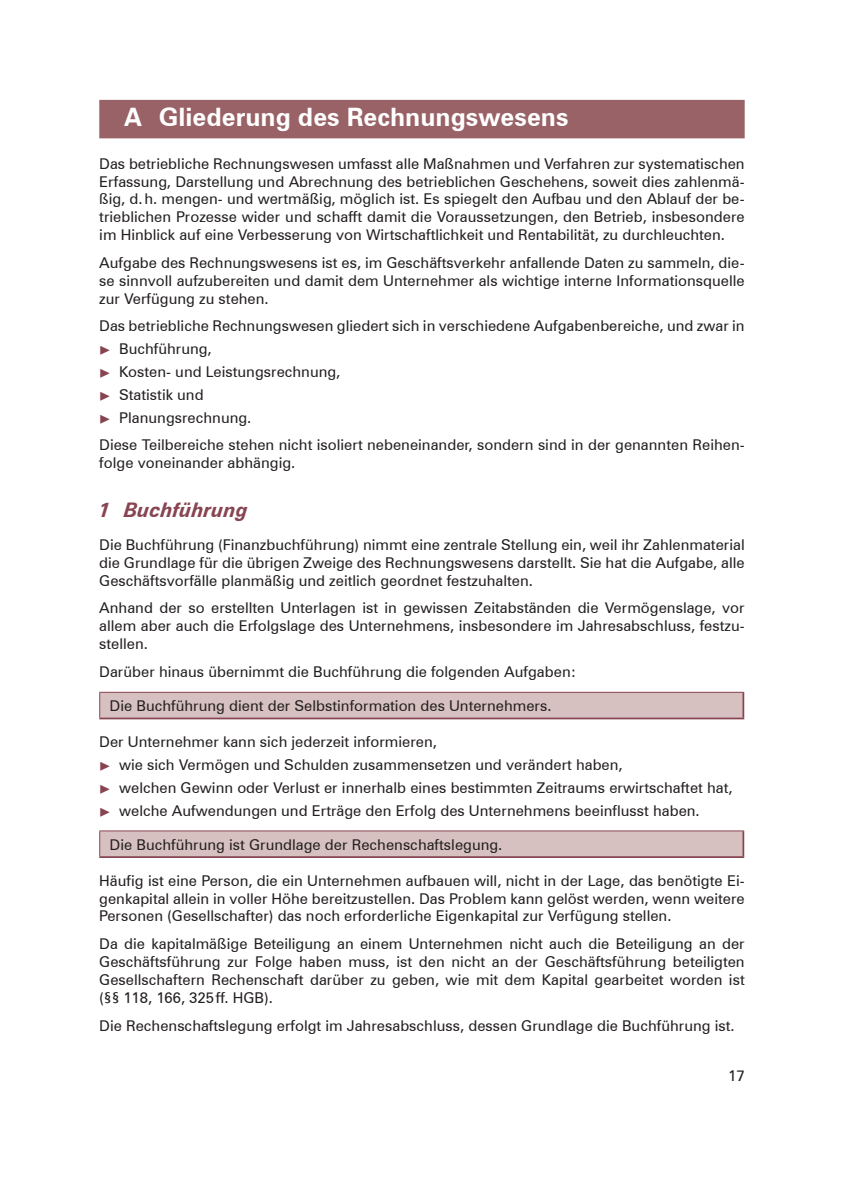
<style>
.page{position:relative;width:844px;height:1191px;background:#fff}
.page>*{position:absolute;margin:0;border:0;box-sizing:border-box;transform-origin:0 0}
.t1{font:700 25.38px "Zurich BT";color:#fff}
.t2{font:italic 700 20.12px "Zurich BT";color:#874451}
.Fließtext{font:14.88px/17.8px "Zurich BT";color:#231f20;text-align:justify}
.s1{font-family:"Uni Math";color:#874451}
</style>
<div class="page">
<div style="left:99px;top:100px;width:645px;height:38px;background:#996267"></div>
<div style="left:100px;top:692px;width:643px;height:26px;background:#d7c1c0"></div>
<hr style="left:99px;top:692px;width:645px;height:1px;background:#874451">
<svg style="left:99px;top:692px;width:1px;height:25px"></svg>
<hr style="left:742px;top:692px;width:2px;height:25px;background:#874451">
<hr style="left:99px;top:717px;width:645px;height:2px;background:#874451">
<div style="left:100px;top:831px;width:643px;height:26px;background:#d7c1c0"></div>
<hr style="left:99px;top:830px;width:645px;height:1px;background:#874451">
<svg style="left:99px;top:831px;width:1px;height:25px"></svg>
<hr style="left:742px;top:831px;width:2px;height:25px;background:#874451">
<hr style="left:99px;top:856px;width:645px;height:2px;background:#874451">
<p class="t1" style="left:124px;top:101px;width:446px">A Gliederung des Rechnungswesens</p>
<p class="Fließtext" style="left:99px;top:154px;width:646px">Das betriebliche Rechnungswesen umfasst alle Maßnahmen und Verfahren zur systematischen Erfassung, Darstellung und Abrechnung des betrieblichen Geschehens, soweit dies zahlenmä&shy;ßig, d.h. mengen- und wertmäßig, möglich ist. Es spiegelt den Aufbau und den Ablauf der be&shy;trieblichen Prozesse wider und schafft damit die Voraussetzungen, den Betrieb, insbesondere im Hinblick auf eine Verbesserung von Wirtschaftlichkeit und Rentabilität, zu durchleuchten.</p>
<p class="Fließtext" style="left:99px;top:253px;width:646px">Aufgabe des Rechnungswesens ist es, im Geschäftsverkehr anfallende Daten zu sammeln, die&shy;se sinnvoll aufzubereiten und damit dem Unternehmer als wichtige interne Informationsquelle zur Verfügung zu stehen.</p>
<p class="Fließtext" style="left:99px;top:317px;width:646px">Das betriebliche Rechnungswesen gliedert sich in verschiedene Aufgabenbereiche, und zwar in</p>
<p class="Fließtext" style="left:99px;top:340px;width:114px"><span class="s1">►</span> Buchführung,</p>
<p class="Fließtext" style="left:99px;top:363px;width:242px"><span class="s1">►</span> Kosten- und Leistungsrechnung,</p>
<p class="Fließtext" style="left:99px;top:385px;width:106px"><span class="s1">►</span> Statistik und</p>
<p class="Fließtext" style="left:99px;top:408px;width:153px"><span class="s1">►</span> Planungsrechnung.</p>
<p class="Fließtext" style="left:99px;top:436px;width:646px">Diese Teilbereiche stehen nicht isoliert nebeneinander, sondern sind in der genannten Reihen&shy;folge voneinander abhängig.</p>
<p class="t2" style="left:99px;top:498px;width:150px">1 Buchführung</p>
<p class="Fließtext" style="left:99px;top:535px;width:646px">Die Buchführung (Finanzbuchführung) nimmt eine zentrale Stellung ein, weil ihr Zahlenmaterial die Grundlage für die übrigen Zweige des Rechnungswesens darstellt. Sie hat die Aufgabe, alle Geschäftsvorfälle planmäßig und zeitlich geordnet festzuhalten.</p>
<p class="Fließtext" style="left:99px;top:599px;width:646px">Anhand der so erstellten Unterlagen ist in gewissen Zeitabständen die Vermögenslage, vor allem aber auch die Erfolgslage des Unternehmens, insbesondere im Jahresabschluss, festzu&shy;stellen.</p>
<p class="Fließtext" style="left:99px;top:662px;width:478px">Darüber hinaus übernimmt die Buchführung die folgenden Aufgaben:</p>
<p class="Fließtext" style="left:110px;top:696px;width:443px">Die Buchführung dient der Selbstinformation des Unternehmers.</p>
<p class="Fließtext" style="left:99px;top:733px;width:339px">Der Unternehmer kann sich jederzeit informieren,</p>
<p class="Fließtext" style="left:99px;top:755px;width:525px"><span class="s1">►</span> wie sich Vermögen und Schulden zusammensetzen und verändert haben,</p>
<p class="Fließtext" style="left:99px;top:778px;width:634px"><span class="s1">►</span> welchen Gewinn oder Verlust er innerhalb eines bestimmten Zeitraums erwirtschaftet hat,</p>
<p class="Fließtext" style="left:99px;top:801px;width:601px"><span class="s1">►</span> welche Aufwendungen und Erträge den Erfolg des Unternehmens beeinflusst haben.</p>
<p class="Fließtext" style="left:110px;top:835px;width:394px">Die Buchführung ist Grundlage der Rechenschaftslegung.</p>
<p class="Fließtext" style="left:99px;top:871px;width:646px">Häufig ist eine Person, die ein Unternehmen aufbauen will, nicht in der Lage, das benötigte Ei&shy;genkapital allein in voller Höhe bereitzustellen. Das Problem kann gelöst werden, wenn weitere Personen (Gesellschafter) das noch erforderliche Eigenkapital zur Verfügung stellen.</p>
<p class="Fließtext" style="left:99px;top:935px;width:646px">Da die kapitalmäßige Beteiligung an einem Unternehmen nicht auch die Beteiligung an der Geschäftsführung zur Folge haben muss, ist den nicht an der Geschäftsführung beteiligten Gesellschaftern Rechenschaft darüber zu geben, wie mit dem Kapital gearbeitet worden ist (§§ 118, 166, 325ff. HGB).</p>
<p class="Fließtext" style="left:99px;top:1016px;width:636px">Die Rechenschaftslegung erfolgt im Jahresabschluss, dessen Grundlage die Buchführung ist.</p>
<p class="Fließtext" style="left:728px;top:1066px;width:18px">17</p>
</div>
